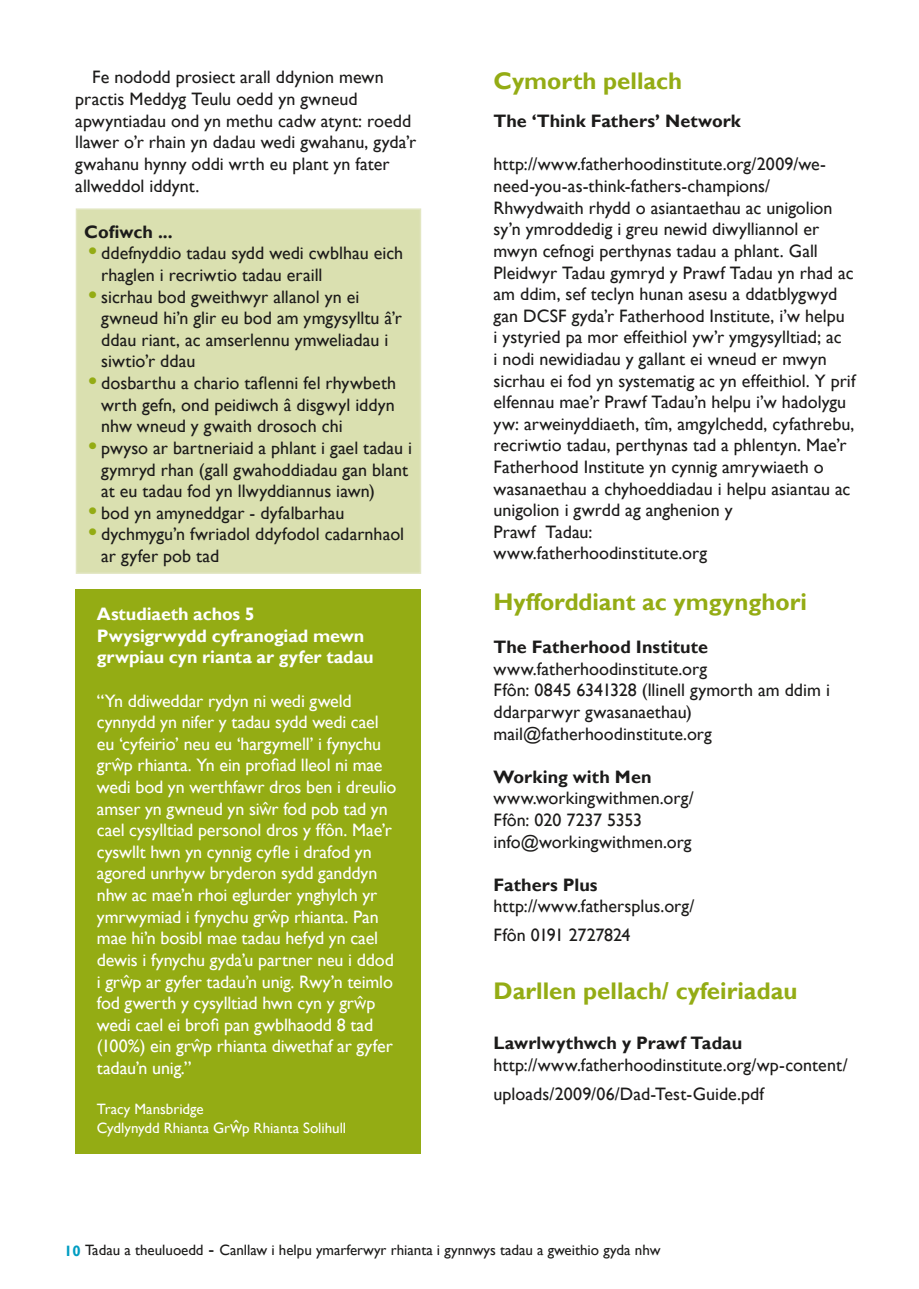
<style>
.page{position:relative;width:919px;height:1289px;background:#fff}
.page>*{position:absolute;margin:0;border:0;box-sizing:border-box;transform-origin:0 0}
.t1{font:700 24px "Gill Sans";color:#94ac14}
.t2{font:18px/21.6px "Gill Sans";color:#1c1b1a}
.t3{font:18px/21.6px "Gill Sans";letter-spacing:-.01em;color:#fff}
.t4{font:700 18px "Gill Sans";letter-spacing:.005em;color:#1c1b1a}
.t5{font:700 18px/21.6px "Gill Sans";letter-spacing:-.005em;color:#fff}
.t6{font:15px "Gill Sans";color:#1c1b1a}
.t7{font:15px/19.8px "Gill Sans";color:#fff}
.s1{font-weight:700;font-size:24px;color:#94ac14}
.s2{font-family:"Trebuchet MS";font-size:16.5px}
.s3{font-weight:700;color:#009dc2}
.s4{font-size:18px}
</style>
<div class="page">
<div style="left:76px;top:589px;width:345px;height:564px;background:#94ac14"></div>
<div style="left:76px;top:208px;width:345px;height:366px;background:#dae0b0;border:2px solid #e2e6c1"></div>
<p class="t2" style="left:75px;top:67px;width:342px;text-indent:17px">Fe nododd prosiect arall ddynion mewn practis Meddyg Teulu oedd yn gwneud apwyntiadau ond yn methu cadw atynt: roedd llawer o’r rhain yn dadau wedi gwahanu, gyda’r gwahanu hynny oddi wrth eu plant yn fater allweddol iddynt.</p>
<h1 class="t1" style="left:493px;top:67px;width:190px">Cymorth pellach</h1>
<p class="t4" style="left:493px;top:110px;width:249px">The ‘Think Fathers’ Network</p>
<p class="t2" style="left:493px;top:154px;width:363px">http://www.fatherhoodinstitute.org/2009/we&shy;need-you-as-think-fathers-champions/ Rhwydwaith rhydd o asiantaethau ac unigolion sy’n ymroddedig i greu newid diwylliannol er mwyn cefnogi perthynas tadau a phlant. Gall Pleidwyr Tadau gymryd y Prawf Tadau yn rhad ac am ddim, sef teclyn hunan asesu a ddatblygwyd gan DCSF gyda’r Fatherhood Institute, i’w helpu<br>i ystyried pa mor effeithiol yw’r ymgysylltiad; ac<br>i nodi newidiadau y gallant ei wneud er mwyn sicrhau ei fod yn systematig ac yn effeithiol. Y prif elfennau mae’r Prawf Tadau’n helpu i’w hadolygu yw: arweinyddiaeth, tîm, amgylchedd, cyfathrebu, recriwtio tadau, perthynas tad a phlentyn. Mae’r Fatherhood Institute yn cynnig amrywiaeth o wasanaethau a chyhoeddiadau i helpu asiantau ac unigolion i gwrdd ag anghenion y<br>Prawf Tadau:<br>www.fatherhoodinstitute.org</p>
<h1 class="t1" style="left:493px;top:587px;width:315px">Hyfforddiant ac ymgynghori</h1>
<p class="t4" style="left:493px;top:636px;width:216px">The Fatherhood Institute</p>
<p class="t2" style="left:493px;top:658px;width:338px">www.fatherhoodinstitute.org<br>Ffôn: 0845 6341328 (llinell gymorth am ddim i ddarparwyr gwasanaethau) mail@fatherhoodinstitute.org</p>
<p class="t4" style="left:493px;top:765px;width:159px">Working with Men</p>
<p class="t2" style="left:493px;top:787px;width:202px">www.workingwithmen.org/<br>Ffôn: 020 7237 5353 info@workingwithmen.org</p>
<p class="t4" style="left:493px;top:873px;width:106px">Fathers Plus</p>
<p class="t2" style="left:493px;top:892px;width:202px;line-height:28.8px">http://www.fathersplus.org/<br>Ffôn 0191 2727824</p>
<p class="t4" style="left:84px;top:221px;width:90px">Cofiwch ...</p>
<p class="t2" style="left:101px;top:243px;width:303px;text-indent:-13px"><span class="s1">•</span> ddefnyddio tadau sydd wedi cwblhau eich rhaglen i recriwtio tadau eraill</p>
<p class="t2" style="left:101px;top:286px;width:302px;text-indent:-13px"><span class="s1">•</span> sicrhau bod gweithwyr allanol yn ei gwneud hi’n glir eu bod am ymgysylltu â’r ddau riant, ac amserlennu ymweliadau i siwtio’r ddau</p>
<p class="t2" style="left:101px;top:372px;width:296px;text-align:justify;text-indent:-13px"><span class="s1">•</span> dosbarthu a chario taflenni fel rhywbeth wrth gefn, ond peidiwch â disgwyl iddyn nhw wneud y gwaith drosoch chi</p>
<p class="t2" style="left:101px;top:437px;width:312px;text-indent:-13px"><span class="s1">•</span> pwyso ar bartneriaid a phlant i gael tadau i gymryd rhan (gall gwahoddiadau gan blant at eu tadau fod yn llwyddiannus iawn)</p>
<p class="t2" style="left:88px;top:502px;width:257px"><span class="s1">•</span> bod yn amyneddgar - dyfalbarhau</p>
<p class="t2" style="left:101px;top:524px;width:304px;text-indent:-13px"><span class="s1">•</span> dychmygu’n fwriadol ddyfodol cadarnhaol ar gyfer pob tad</p>
<p class="t5" style="left:97px;top:603px;width:278px">Astudiaeth achos 5<br>Pwysigrwydd cyfranogiad mewn grwpiau cyn rianta ar gyfer tadau</p>
<p class="t3" style="left:97px;top:690px;width:301px">“Yn ddiweddar rydyn ni wedi gweld cynnydd yn nifer y tadau sydd wedi cael eu ‘cyfeirio’ neu eu ‘hargymell’ i fynychu gr<span class="s2">ŵ</span>p rhianta. Yn ein profiad lleol ni mae wedi bod yn werthfawr dros ben i dreulio amser yn gwneud yn si<span class="s2">ŵ</span>r fod pob tad yn cael cysylltiad personol dros y ffôn. Mae’r cyswllt hwn yn cynnig cyfle i drafod yn agored unrhyw bryderon sydd ganddyn nhw ac mae’n rhoi eglurder ynghylch yr ymrwymiad i fynychu gr<span class="s2">ŵ</span>p rhianta. Pan mae hi’n bosibl mae tadau hefyd yn cael dewis i fynychu gyda’u partner neu i ddod i gr<span class="s2">ŵ</span>p ar gyfer tadau’n unig. Rwy’n teimlo fod gwerth y cysylltiad hwn cyn y gr<span class="s2">ŵ</span>p wedi cael ei brofi pan gwblhaodd 8 tad (100%) ein gr<span class="s2">ŵ</span>p rhianta diwethaf ar gyfer tadau’n unig.”</p>
<p class="t7" style="left:97px;top:1098px;width:251px">Tracy Mansbridge<br>Cydlynydd Rhianta Gr<span class="s2">ŵ</span>p Rhianta Solihull</p>
<h1 class="t1" style="left:493px;top:976px;width:305px">Darllen pellach/ cyfeiriadau</h1>
<p class="t4" style="left:493px;top:1032px;width:250px">Lawrlwythwch y Prawf Tadau</p>
<p class="t2" style="left:493px;top:1050px;width:356px;line-height:28.8px">http://www.fatherhoodinstitute.org/wp-content/ uploads/2009/06/Dad-Test-Guide.pdf</p>
<p class="t6" style="left:64px;top:1241px;width:598px"><span class="s3">10</span> Tadau a theuluoedd <span class="s4">-</span> Canllaw i helpu ymarferwyr rhianta i gynnwys tadau a gweithio gyda nhw</p>
</div>
